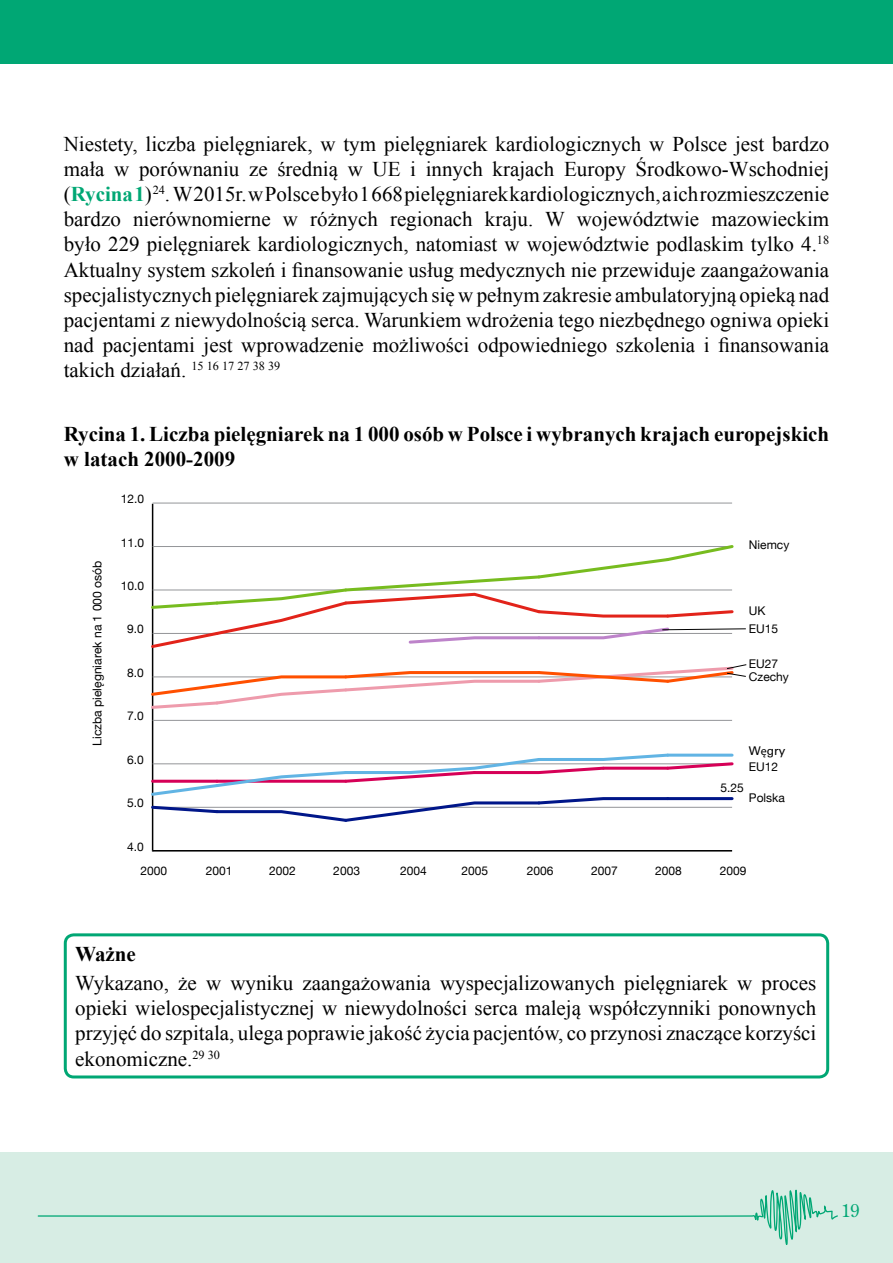
<style>
.page{position:relative;width:893px;height:1263px;background:#fff}
.page>*{position:absolute;margin:0;border:0;box-sizing:border-box;transform-origin:0 0}
.t1{font:21px/25.2px "Times New Roman";color:#000;text-align:justify}
.t2{font:700 21px/25.2px "Times New Roman";color:#000}
.t3{font:18px "Century Old Style";color:#00a774}
.t4{font:12.15px "Helvetica Neue";color:#000}
.t5{font:12px "Helvetica Neue";color:#000}
.t6{font:12px "Univers";color:#000}
.s1{font-weight:700;color:#00a774}
.s2{font-family:"Myriad Pro"}
</style>
<div class="page">
<div style="left:0;top:0;width:893px;height:64px;background:#00a774"></div>
<div style="left:0;top:1152px;width:893px;height:111px;background:#d7ede4"></div>
<svg style="left:37px;top:1189px;width:801px;height:56px"></svg>
<hr style="left:152px;top:504px;width:1px;height:347px;background:#000">
<hr style="left:153px;top:850px;width:579px;height:1px;background:#000">
<hr style="left:153px;top:720px;width:579px;height:1px;background:#939598">
<hr style="left:153px;top:503px;width:579px;height:1px;background:#939598">
<svg style="left:151px;top:752px;width:583px;height:72px"></svg>
<svg style="left:151px;top:543px;width:595px;height:107px"></svg>
<svg style="left:151px;top:664px;width:596px;height:46px"></svg>
<div style="left:64px;top:933px;width:765px;height:145px;border:3px solid #00a774;border-radius:9px"></div>
<p class="t1" style="left:64px;top:131px;width:767px">Niestety, liczba pielęgniarek, w tym pielęgniarek kardiologicznych w Polsce jest bardzo mała w porównaniu ze średnią w UE i innych krajach Europy Środkowo-Wschodniej (<span class="s1">Rycina 1</span>) <sup>24</sup>. W 2015r. w Polsce było 1 668 pielęgniarek kardiologicznych, a ich rozmieszczenie bardzo nierównomierne w różnych regionach kraju. W województwie mazowieckim było 229 pielęgniarek kardiologicznych, natomiast w województwie podlaskim tylko 4.<sup>18<br></sup>Aktualny system szkoleń i finansowanie usług medycznych nie przewiduje zaangażowania specjalistycznych pielęgniarek zajmujących się w pełnym zakresie ambulatoryjną opieką nad pacjentami z niewydolnością serca. Warunkiem wdrożenia tego niezbędnego ogniwa opieki nad pacjentami jest wprowadzenie możliwości odpowiedniego szkolenia i finansowania takich działań. <sup>15</sup> <sup>16</sup> <sup>17</sup> <sup>27</sup> <sup>38</sup> <sup>39</sup></p>
<p class="t2" style="left:64px;top:421px;width:767px">Rycina 1. Liczba pielęgniarek na 1 000 osób w Polsce i wybranych krajach europejskich w latach 2000-2009</p>
<p class="t4" style="left:87px;top:746px;width:187px;rotate:-90deg">Liczba pielęgniarek na 1 000 osób</p>
<p class="t5" style="left:121px;top:488px;width:25px">12.0</p>
<p class="t5" style="left:121px;top:532px;width:25px">11.0</p>
<p class="t5" style="left:121px;top:575px;width:25px">10.0</p>
<p class="t5" style="left:127px;top:619px;width:18px">9.0</p>
<p class="t5" style="left:127px;top:662px;width:18px">8.0</p>
<p class="t5" style="left:127px;top:706px;width:18px">7.0</p>
<p class="t5" style="left:127px;top:749px;width:18px">6.0</p>
<p class="t5" style="left:127px;top:793px;width:18px">5.0</p>
<p class="t5" style="left:127px;top:836px;width:18px">4.0</p>
<p class="t5" style="left:749px;top:535px;width:42px">Niemcy</p>
<p class="t5" style="left:749px;top:600px;width:18px">UK</p>
<p class="t5" style="left:749px;top:618px;width:31px">EU15</p>
<p class="t5" style="left:749px;top:653px;width:31px">EU27</p>
<p class="t5" style="left:749px;top:666px;width:41px">Czechy</p>
<p class="t6" style="left:749px;top:744px;width:38px">W<span class="s2">ę</span>gry</p>
<p class="t5" style="left:749px;top:756px;width:31px">EU12</p>
<p class="t5" style="left:720px;top:778px;width:25px">5.25</p>
<p class="t5" style="left:749px;top:788px;width:38px">Polska</p>
<p class="t5" style="left:140px;top:861px;width:28px">2000</p>
<p class="t5" style="left:206px;top:861px;width:28px">2001</p>
<p class="t5" style="left:269px;top:861px;width:28px">2002</p>
<p class="t5" style="left:333px;top:861px;width:28px">2003</p>
<p class="t5" style="left:400px;top:861px;width:28px">2004</p>
<p class="t5" style="left:461px;top:861px;width:28px">2005</p>
<p class="t5" style="left:527px;top:861px;width:28px">2006</p>
<p class="t5" style="left:591px;top:861px;width:28px">2007</p>
<p class="t5" style="left:655px;top:861px;width:28px">2008</p>
<p class="t5" style="left:720px;top:861px;width:28px">2009</p>
<p class="t2" style="left:75px;top:940px;width:62px">Ważne</p>
<p class="t1" style="left:75px;top:970px;width:743px">Wykazano, że w wyniku zaangażowania wyspecjalizowanych pielęgniarek w proces opieki wielospecjalistycznej w niewydolności serca maleją współczynniki ponownych przyjęć do szpitala, ulega poprawie jakość życia pacjentów, co przynosi znaczące korzyści ekonomiczne.<sup>29</sup> <sup>30</sup></p>
<p class="t3" style="left:842px;top:1199px;width:19px">19</p>
</div>
